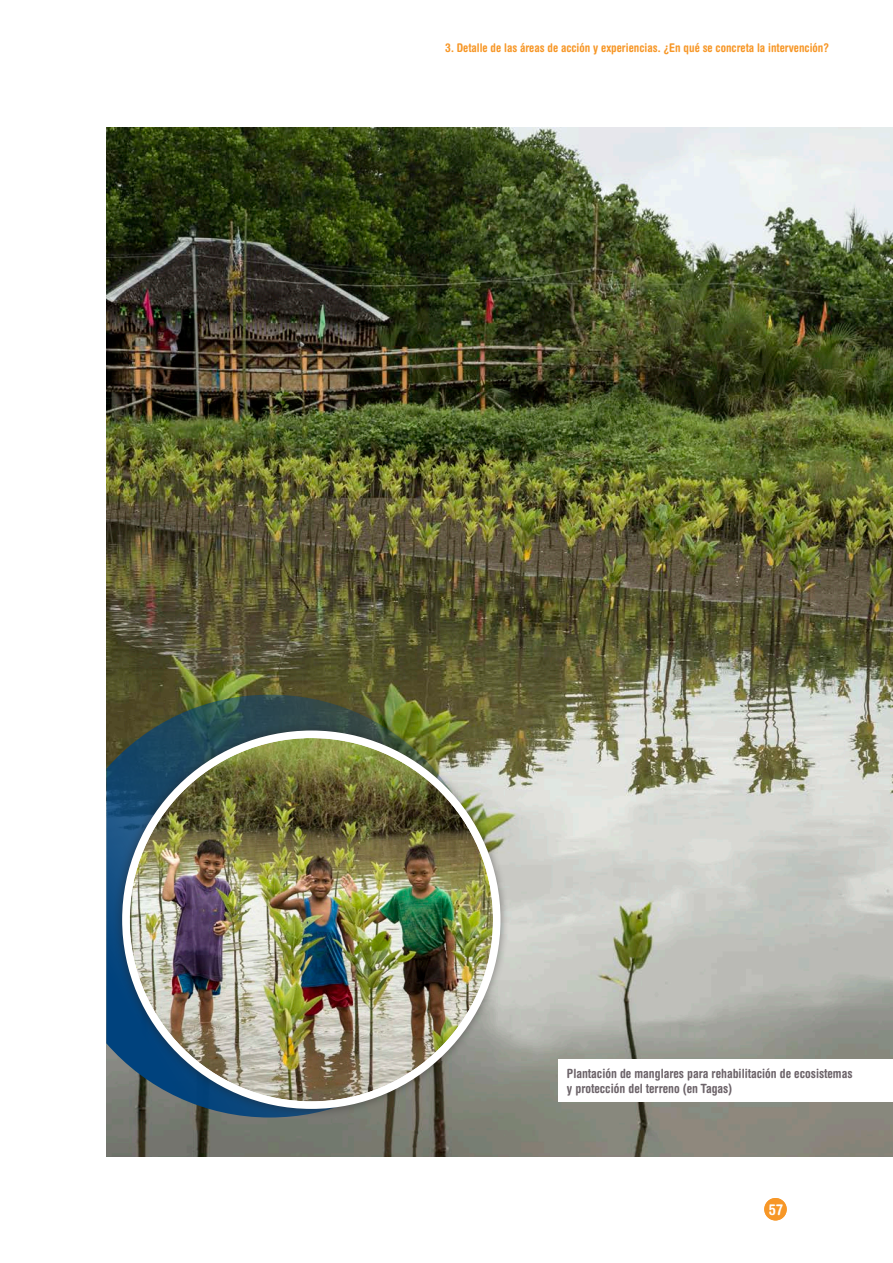
<style>
.page{position:relative;width:893px;height:1263px;background:#fff}
.page>*{position:absolute;margin:0;border:0;box-sizing:border-box;transform-origin:0 0}
.t1{font:700 condensed 15px "Helvetica Rounded";color:#fff}
.pie_de_foto{font:700 condensed 12.75px/15px "Helvetica Rounded";color:#6c6369}
.t2{font:700 condensed 12px "Helvetica Rounded";color:#f79727}
</style>
<div class="page">
<div style="left:764px;top:1198px;width:23px;height:22px;background:#f79727;border-radius:50%"></div>
<img style="left:106px;top:128px;width:787px;height:1029px">
<div style="left:558px;top:1059px;width:335px;height:42px;background:#fff"></div>
<img style="left:106px;top:695px;width:379px;height:422px">
<div style="left:113px;top:721px;width:397px;height:397px;background:#231f20;opacity:.5"></div>
<div style="left:126px;top:734px;width:371px;height:371px;background:#fff;border-radius:50%"></div>
<img style="left:130px;top:738px;width:363px;height:363px;border-radius:182px">
<p class="t2" style="left:445px;top:40px;width:385px">3. Detalle de las áreas de acción y experiencias. ¿En qué se concreta la intervención?</p>
<p class="pie_de_foto" style="left:567px;top:1065px;width:287px">Plantación de manglares para rehabilitación de ecosistemas y protección del terreno (en Tagas)</p>
<p class="t1" style="left:769px;top:1200px;width:15px">57</p>
</div>
